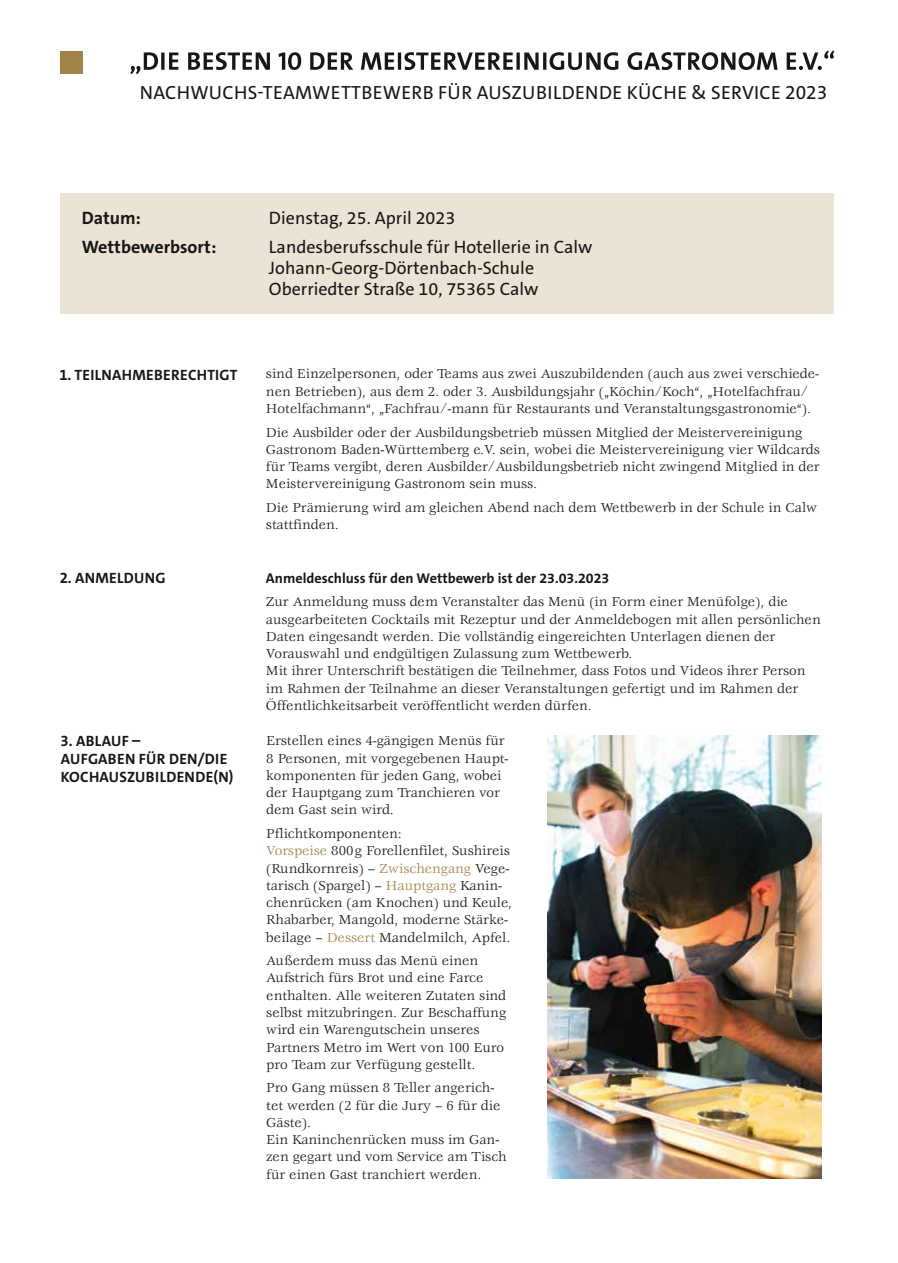
<style>
.page{position:relative;width:898px;height:1263px;background:#fff}
.page>*{position:absolute;margin:0;border:0;box-sizing:border-box;transform-origin:0 0}
.t1{font:19.2px "The Sans C5";letter-spacing:.02em;color:#181716}
.t2{font:18px/21px "The Sans C5";color:#181716}
.t3{font:700 18px "The Sans C5";color:#181716}
.t4{font:700 15px/18px "The Sans C5";letter-spacing:.02em;color:#181716}
.t5{font:14.25px/17.2px "Veljovic";color:#181716}
.t6{font:700 14.25px "The Sans C5";color:#181716}
.s1{color:#a08348}
</style>
<div class="page">
<svg style="left:130px;top:50px;width:704px;height:24px"></svg>
<div style="left:61px;top:51px;width:22px;height:23px;background:#a08348"></div>
<div style="left:61px;top:193px;width:772px;height:120px;background:#eae3d6"></div>
<img style="left:547px;top:735px;width:274px;height:443px">
<h1 class="t1" style="left:140px;top:80px;width:688px">NACHWUCHS-TEAMWETTBEWERB FÜR AUSZUBILDENDE KÜCHE &amp; SERVICE 2023</h1>
<p class="t3" style="left:82px;top:206px;width:61px">Datum:</p>
<p class="t2" style="left:269px;top:208px;width:188px">Dienstag, 25. April 2023</p>
<p class="t3" style="left:82px;top:235px;width:136px">Wettbewerbsort:</p>
<p class="t2" style="left:269px;top:236px;width:325px">Landesberufsschule für Hotellerie in Calw<br>Johann-Georg-Dörtenbach-Schule<br>Oberriedter Straße 10, 75365 Calw</p>
<p class="t4" style="left:59px;top:366px;width:179px">1. TEILNAHMEBERECHTIGT</p>
<p class="t5" style="left:266px;top:366px;width:554px">sind Einzelpersonen, oder Teams aus zwei Auszubildenden (auch aus zwei verschiede&shy;nen Betrieben), aus dem 2. oder 3. Ausbildungsjahr („Köchin/Koch“, „Hotelfachfrau/<br>Hotelfachmann“, „Fachfrau/-mann für Restaurants und Veranstaltungsgastronomie“).</p>
<p class="t5" style="left:266px;top:424px;width:555px">Die Ausbilder oder der Ausbildungsbetrieb müssen Mitglied der Meistervereinigung Gastronom Baden-Württemberg e.V. sein, wobei die Meistervereinigung vier Wildcards für Teams vergibt, deren Ausbilder/Ausbildungsbetrieb nicht zwingend Mitglied in der Meistervereinigung Gastronom sein muss.</p>
<p class="t5" style="left:266px;top:500px;width:552px">Die Prämierung wird am gleichen Abend nach dem Wettbewerb in der Schule in Calw stattfinden.</p>
<p class="t4" style="left:60px;top:569px;width:107px">2. ANMELDUNG</p>
<p class="t6" style="left:266px;top:569px;width:345px">Anmeldeschluss für den Wettbewerb ist der 23.03.2023</p>
<p class="t5" style="left:266px;top:594px;width:556px">Zur Anmeldung muss dem Veranstalter das Menü (in Form einer Menüfolge), die ausgearbeiteten Cocktails mit Rezeptur und der Anmeldebogen mit allen persönlichen Daten eingesandt werden. Die vollständig eingereichten Unterlagen dienen der Vorauswahl und endgültigen Zulassung zum Wettbewerb.<br>Mit ihrer Unterschrift bestätigen die Teilnehmer, dass Fotos und Videos ihrer Person im Rahmen der Teilnahme an dieser Veranstaltungen gefertigt und im Rahmen der Öffentlichkeitsarbeit veröffentlicht werden dürfen.</p>
<p class="t4" style="left:61px;top:732px;width:174px">3. ABLAUF –<br>AUFGABEN FÜR DEN/DIE<br>KOCHAUSZUBILDENDE(N)</p>
<p class="t5" style="left:266px;top:733px;width:243px">Erstellen eines 4-gängigen Menüs für<br>8 Personen, mit vorgegebenen Haupt&shy;komponenten für jeden Gang, wobei der Hauptgang zum Tranchieren vor dem Gast sein wird.</p>
<p class="t5" style="left:266px;top:826px;width:247px">Pflichtkomponenten:<br><span class="s1">Vorspeise</span> 800g Forellenfilet, Sushireis (Rundkornreis) – <span class="s1">Zwischengang</span> Vege&shy;tarisch (Spargel) – <span class="s1">Hauptgang</span> Kanin&shy;chenrücken (am Knochen) und Keule, Rhabarber, Mangold, moderne Stärke&shy;beilage – <span class="s1">Dessert</span> Mandelmilch, Apfel.</p>
<p class="t5" style="left:266px;top:953px;width:241px">Außerdem muss das Menü einen Aufstrich fürs Brot und eine Farce enthalten. Alle weiteren Zutaten sind selbst mitzubringen. Zur Beschaffung wird ein Warengutschein unseres Partners Metro im Wert von 100 Euro pro Team zur Verfügung gestellt.</p>
<p class="t5" style="left:266px;top:1080px;width:242px">Pro Gang müssen 8 Teller angerich&shy;tet werden (2 für die Jury – 6 für die<br>Gäste).<br>Ein Kaninchenrücken muss im Gan&shy;zen gegart und vom Service am Tisch für einen Gast tranchiert werden.</p>
</div>
